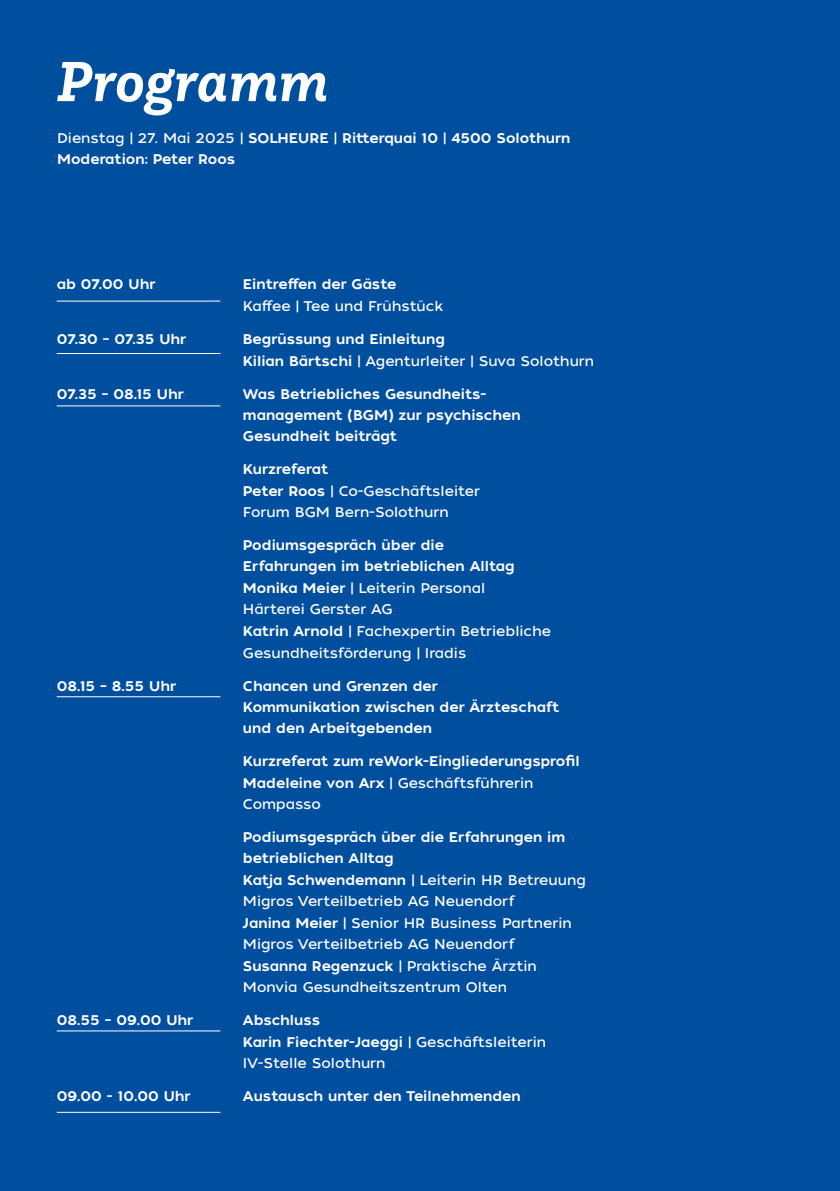
<style>
.page{position:relative;width:840px;height:1191px;background:#fff}
.page>*{position:absolute;margin:0;border:0;box-sizing:border-box;transform-origin:0 0}
.t1{font:italic 700 59.2px "Questa Slab";color:#fff}
.t2{font:14px/21px "Tide Sans 500 Dudette";color:#fff}
.t3{font:14px/21.4px "Tide Sans 400 Lil Dude";color:#fff}
.s1{font-family:"Tide Sans 400 Lil Dude"}
.s2{font-family:"Tide Sans 500 Dudette"}
</style>
<div class="page">
<div style="left:0;top:0;width:839px;height:1191px;background:#004f9f"></div>
<hr style="left:57px;top:300px;width:163px;height:1px;background:#fff">
<hr style="left:57px;top:353px;width:163px;height:1px;background:#fff">
<hr style="left:57px;top:405px;width:163px;height:1px;background:#fff">
<hr style="left:57px;top:696px;width:163px;height:1px;background:#fff">
<hr style="left:57px;top:1030px;width:163px;height:1px;background:#fff">
<hr style="left:57px;top:1111px;width:163px;height:1px;background:#fff">
<h1 class="t1" style="left:57px;top:43px;width:273px">Programm</h1>
<p class="t2" style="left:57px;top:128px;width:514px"><span class="s1">Dienstag | 27. Mai 2025 |</span> SOLHEURE <span class="s1">|</span> Ritterquai 10 <span class="s1">|</span> 4500 Solothurn<br>Moderation: Peter Roos</p>
<p class="t2" style="left:57px;top:274px;width:100px">ab 07.00 Uhr</p>
<p class="t2" style="left:243px;top:274px;width:155px">Eintreffen der Gäste</p>
<p class="t3" style="left:243px;top:295px;width:202px">Kaffee | Tee und Frühstück</p>
<p class="t2" style="left:57px;top:329px;width:131px">07.30 – 07.35 Uhr</p>
<p class="t2" style="left:243px;top:329px;width:203px">Begrüssung und Einleitung</p>
<p class="t3" style="left:243px;top:350px;width:352px"><span class="s2">Kilian Bärtschi</span> | Agenturleiter | Suva Solothurn</p>
<p class="t2" style="left:57px;top:384px;width:128px">07.35 – 08.15 Uhr</p>
<p class="t2" style="left:243px;top:384px;width:279px">Was Betriebliches Gesundheits&shy;management (BGM) zur psychischen<br>Gesundheit beiträgt</p>
<p class="t2" style="left:243px;top:459px;width:87px">Kurzreferat</p>
<p class="t3" style="left:243px;top:481px;width:238px"><span class="s2">Peter Roos</span> | Co-Geschäftsleiter<br>Forum BGM Bern-Solothurn</p>
<p class="t2" style="left:243px;top:535px;width:273px">Podiumsgespräch über die<br>Erfahrungen im betrieblichen Alltag</p>
<p class="t3" style="left:243px;top:577px;width:309px"><span class="s2">Monika Meier</span> | Leiterin Personal<br>Härterei Gerster AG<br><span class="s2">Katrin Arnold</span> | Fachexpertin Betriebliche<br>Gesundheitsförderung | Iradis</p>
<p class="t2" style="left:57px;top:676px;width:121px">08.15 – 8.55 Uhr</p>
<p class="t2" style="left:243px;top:676px;width:317px">Chancen und Grenzen der<br>Kommunikation zwischen der Ärzteschaft und den Arbeitgebenden</p>
<p class="t2" style="left:243px;top:751px;width:338px">Kurzreferat zum reWork-Eingliederungsprofil</p>
<p class="t3" style="left:243px;top:773px;width:292px"><span class="s2">Madeleine von Arx</span> | Geschäftsführerin<br>Compasso</p>
<p class="t2" style="left:243px;top:827px;width:323px">Podiumsgespräch über die Erfahrungen im betrieblichen Alltag</p>
<p class="t3" style="left:243px;top:869px;width:344px"><span class="s2">Katja Schwendemann</span> | Leiterin HR Betreuung Migros Verteilbetrieb AG Neuendorf<br><span class="s2">Janina Meier</span> | Senior HR Business Partnerin Migros Verteilbetrieb AG Neuendorf<br><span class="s2">Susanna Regenzuck</span> | Praktische Ärztin Monvia Gesundheitszentrum Olten</p>
<p class="t2" style="left:57px;top:1010px;width:138px">08.55 – 09.00 Uhr</p>
<p class="t2" style="left:243px;top:1009px;width:304px;line-height:22px">Abschluss<br>Karin Fiechter-Jaeggi <span class="s1">| Geschäftsleiterin</span></p>
<p class="t3" style="left:243px;top:1052px;width:144px">IV-Stelle Solothurn</p>
<p class="t2" style="left:57px;top:1086px;width:135px">09.00 - 10.00 Uhr</p>
<p class="t2" style="left:243px;top:1086px;width:279px">Austausch unter den Teilnehmenden</p>
</div>
